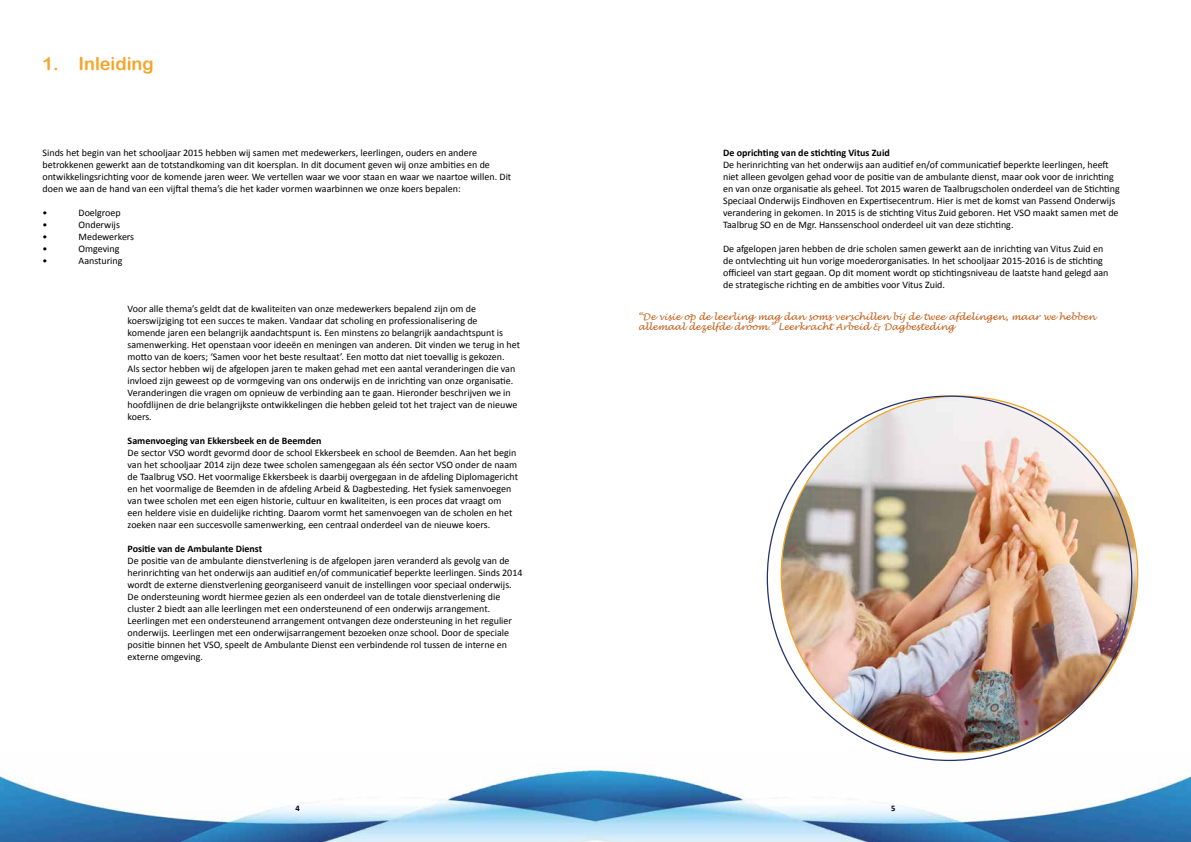
<style>
.page{position:relative;width:1191px;height:842px;background:#fff}
.page>*{position:absolute;margin:0;border:0;box-sizing:border-box;transform-origin:0 0}
.t1{font:18px "Arial Rounded MT Bold";color:#f4a52a}
.t2{font:10px/12px "Calibri";color:#000}
.t3{font:700 10px "Calibri";color:#000}
.t4{font:italic 9px/10.8px "Lucida Handwriting";color:#c45912}
.t5{font:700 8.5px "Calibri";color:#000}
</style>
<div class="page">
<img style="left:0;top:754px;width:1191px;height:88px">
<img style="left:781px;top:396px;width:356px;height:356px;border-radius:178px">
<h1 class="t1" style="left:43px;top:53px;width:113px">1. Inleiding</h1>
<p class="t2" style="left:43px;top:147px;width:470px">Sinds het begin van het schooljaar 2015 hebben wij samen met medewerkers, leerlingen, ouders en andere betrokkenen gewerkt aan de totstandkoming van dit koersplan. In dit document geven wij onze ambities en de ontwikkelingsrichting voor de komende jaren weer. We vertellen waar we voor staan en waar we naartoe willen. Dit doen we aan de hand van een vijftal thema’s die het kader vormen waarbinnen we onze koers bepalen:</p>
<p class="t2" style="left:43px;top:207px;width:6px">•</p>
<p class="t2" style="left:79px;top:207px;width:44px">Doelgroep</p>
<p class="t2" style="left:43px;top:219px;width:6px">•</p>
<p class="t2" style="left:79px;top:219px;width:43px">Onderwijs</p>
<p class="t2" style="left:43px;top:231px;width:6px">•</p>
<p class="t2" style="left:79px;top:231px;width:57px">Medewerkers</p>
<p class="t2" style="left:43px;top:243px;width:6px">•</p>
<p class="t2" style="left:79px;top:243px;width:42px">Omgeving</p>
<p class="t2" style="left:43px;top:255px;width:6px">•</p>
<p class="t2" style="left:79px;top:255px;width:45px">Aansturing</p>
<p class="t2" style="left:128px;top:303px;width:394px">Voor alle thema’s geldt dat de kwaliteiten van onze medewerkers bepalend zijn om de koerswijziging tot een succes te maken. Vandaar dat scholing en professionalisering de<br>komende jaren een belangrijk aandachtspunt is. Een minstens zo belangrijk aandachtspunt is samenwerking. Het openstaan voor ideeën en meningen van anderen. Dit vinden we terug in het motto van de koers; ‘Samen voor het beste resultaat’. Een motto dat niet toevallig is gekozen.<br>Als sector hebben wij de afgelopen jaren te maken gehad met een aantal veranderingen die van invloed zijn geweest op de vormgeving van ons onderwijs en de inrichting van onze organisatie.<br>Veranderingen die vragen om opnieuw de verbinding aan te gaan. Hieronder beschrijven we in hoofdlijnen de drie belangrijkste ontwikkelingen die hebben geleid tot het traject van de nieuwe koers.</p>
<p class="t3" style="left:128px;top:434px;width:195px">Samenvoeging van Ekkersbeek en de Beemden</p>
<p class="t2" style="left:128px;top:447px;width:392px">De sector VSO wordt gevormd door de school Ekkersbeek en school de Beemden. Aan het begin van het schooljaar 2014 zijn deze twee scholen samengegaan als één sector VSO onder de naam de Taalbrug VSO. Het voormalige Ekkersbeek is daarbij overgegaan in de afdeling Diplomagericht en het voormalige de Beemden in de afdeling Arbeid &amp; Dagbesteding. Het fysiek samenvoegen van twee scholen met een eigen historie, cultuur en kwaliteiten, is een proces dat vraagt om een heldere visie en duidelijke richting. Daarom vormt het samenvoegen van de scholen en het zoeken naar een succesvolle samenwerking, een centraal onderdeel van de nieuwe koers.</p>
<p class="t3" style="left:128px;top:542px;width:136px">Positie van de Ambulante Dienst</p>
<p class="t2" style="left:128px;top:555px;width:396px">De positie van de ambulante dienstverlening is de afgelopen jaren veranderd als gevolg van de herinrichting van het onderwijs aan auditief en/of communicatief beperkte leerlingen. Sinds 2014 wordt de externe dienstverlening georganiseerd vanuit de instellingen voor speciaal onderwijs.<br>De ondersteuning wordt hiermee gezien als een onderdeel van de totale dienstverlening die cluster 2 biedt aan alle leerlingen met een ondersteunend of een onderwijs arrangement.<br>Leerlingen met een ondersteunend arrangement ontvangen deze ondersteuning in het regulier onderwijs. Leerlingen met een onderwijsarrangement bezoeken onze school. Door de speciale positie binnen het VSO, speelt de Ambulante Dienst een verbindende rol tussen de interne en externe omgeving.</p>
<p class="t5" style="left:295px;top:802px;width:6px">4</p>
<p class="t3" style="left:723px;top:146px;width:168px">De oprichting van de stichting Vitus Zuid</p>
<p class="t2" style="left:723px;top:159px;width:398px">De herinrichting van het onderwijs aan auditief en/of communicatief beperkte leerlingen, heeft niet alleen gevolgen gehad voor de positie van de ambulante dienst, maar ook voor de inrichting en van onze organisatie als geheel. Tot 2015 waren de Taalbrugscholen onderdeel van de Stichting Speciaal Onderwijs Eindhoven en Expertisecentrum. Hier is met de komst van Passend Onderwijs verandering in gekomen. In 2015 is de stichting Vitus Zuid geboren. Het VSO maakt samen met de Taalbrug SO en de Mgr. Hanssenschool onderdeel uit van deze stichting.</p>
<p class="t2" style="left:723px;top:243px;width:387px">De afgelopen jaren hebben de drie scholen samen gewerkt aan de inrichting van Vitus Zuid en de ontvlechting uit hun vorige moederorganisaties. In het schooljaar 2015-2016 is de stichting officieel van start gegaan. Op dit moment wordt op stichtingsniveau de laatste hand gelegd aan de strategische richting en de ambities voor Vitus Zuid.</p>
<p class="t4" style="left:638px;top:311px;width:459px">“De visie op de leerling mag dan soms verschillen bij de twee afdelingen, maar we hebben allemaal dezelfde droom.” Leerkracht Arbeid &amp; Dagbesteding</p>
<p class="t5" style="left:891px;top:802px;width:6px">5</p>
</div>
